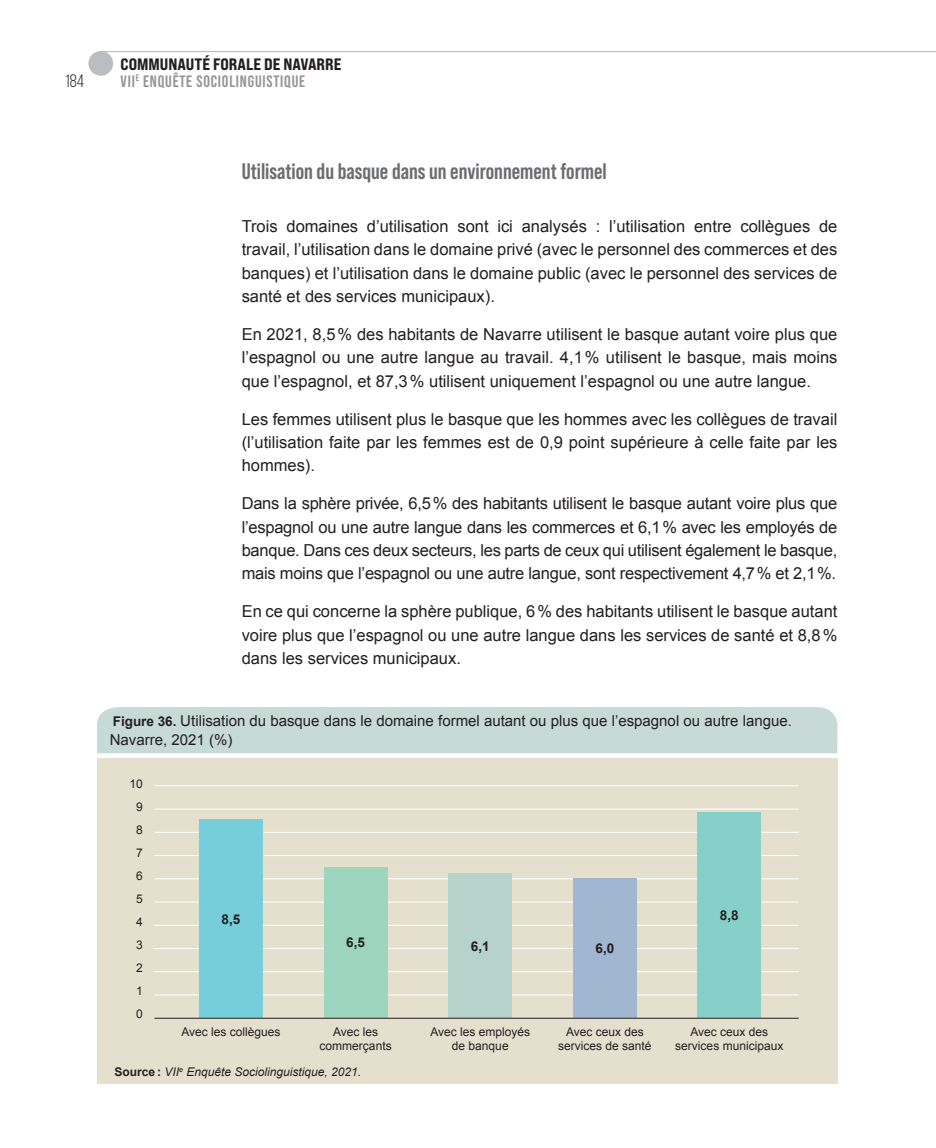
<style>
.page{position:relative;width:936px;height:1148px;background:#fff}
.page>*{position:absolute;margin:0;border:0;box-sizing:border-box;transform-origin:0 0}
.tit03{font:700 22.5px "Bebas Neue Pro";color:#6c6d70}
.t1{font:18px "Bebas Neue";color:#231f20}
.Normala{font:16.5px/23.2px "Arial";color:#231f20;text-align:justify}
.t2{font:700 16.5px "Bebas Neue Pro";letter-spacing:.05em;color:#939598}
.t3{font:16.5px "Bebas Neue Pro Exp Eb";color:#231f20}
.TablaTit{font:15px/19.5px "Arial";color:#231f20}
.t4{font:700 13.5px "Arial";color:#231f20}
.t5{font:12px/14.4px "Arial";color:#231f20;text-align:center}
.TablaIturria{font:italic 12px "Arial";color:#231f20}
.s1{font-weight:700;font-size:13.5px}
.s2{font-weight:700;font-style:normal}
</style>
<div class="page">
<hr style="left:101px;top:51px;width:834px;height:1px;background:#bcbdc0">
<div style="left:88px;top:51px;width:25px;height:25px;background:#bcbdc0;border-radius:50%"></div>
<div style="left:97px;top:707px;width:740px;height:46px;background:#c7dad6"></div>
<div style="left:97px;top:758px;width:740px;height:325px;background:#e5e0ce"></div>
<hr style="left:154px;top:785px;width:644px;height:1px;background:#fff">
<hr style="left:154px;top:924px;width:644px;height:1px;background:#fff">
<hr style="left:154px;top:948px;width:644px;height:1px;background:#fff">
<hr style="left:154px;top:971px;width:644px;height:1px;background:#fff">
<hr style="left:154px;top:994px;width:644px;height:1px;background:#fff">
<hr style="left:154px;top:901px;width:644px;height:1px;background:#fff">
<hr style="left:154px;top:878px;width:644px;height:1px;background:#fff">
<hr style="left:154px;top:855px;width:644px;height:1px;background:#fff">
<hr style="left:154px;top:832px;width:644px;height:1px;background:#fff">
<hr style="left:154px;top:808px;width:644px;height:1px;background:#fff">
<div style="left:199px;top:819px;width:64px;height:198px;background:#75ceda"></div>
<div style="left:324px;top:867px;width:63px;height:150px;background:#9ed5bf"></div>
<div style="left:448px;top:873px;width:64px;height:144px;background:#b7d1cb"></div>
<div style="left:573px;top:878px;width:63px;height:139px;background:#a1b7d1"></div>
<div style="left:697px;top:812px;width:63px;height:205px;background:#87d0ca"></div>
<hr style="left:154px;top:1017px;width:644px;height:1px;background:#231f20">
<p class="t1" style="left:65px;top:71px;width:21px">184</p>
<p class="t3" style="left:121px;top:54px;width:222px">COMMUNAUTÉ FORALE DE NAVARRE</p>
<p class="t2" style="left:121px;top:71px;width:186px">VII<sup>E</sup> ENQUÊTE SOCIOLINGUISTIQUE</p>
<p class="tit03" style="left:241px;top:158px;width:366px">Utilisation du basque dans un environnement formel</p>
<p class="Normala" style="left:241px;top:215px;width:597px">Trois domaines d’utilisation sont ici analysés : l’utilisation entre collègues de travail, l’utilisation dans le domaine privé (avec le personnel des commerces et des banques) et l’utilisation dans le domaine public (avec le personnel des services de santé et des services municipaux).</p>
<p class="Normala" style="left:241px;top:323px;width:597px">En 2021, 8,5% des habitants de Navarre utilisent le basque autant voire plus que l’espagnol ou une autre langue au travail. 4,1% utilisent le basque, mais moins que l’espagnol, et 87,3% utilisent uniquement l’espagnol ou une autre langue.</p>
<p class="Normala" style="left:241px;top:407px;width:597px">Les femmes utilisent plus le basque que les hommes avec les collègues de travail (l’utilisation faite par les femmes est de 0,9 point supérieure à celle faite par les hommes).</p>
<p class="Normala" style="left:241px;top:492px;width:597px">Dans la sphère privée, 6,5% des habitants utilisent le basque autant voire plus que l’espagnol ou une autre langue dans les commerces et 6,1% avec les employés de banque. Dans ces deux secteurs, les parts de ceux qui utilisent également le basque, mais moins que l’espagnol ou une autre langue, sont respectivement 4,7% et 2,1%.</p>
<p class="Normala" style="left:241px;top:600px;width:597px">En ce qui concerne la sphère publique, 6% des habitants utilisent le basque autant voire plus que l’espagnol ou une autre langue dans les services de santé et 8,8% dans les services municipaux.</p>
<p class="TablaTit" style="left:110px;top:711px;width:683px"><span class="s1">Figure 36.</span> Utilisation du basque dans le domaine formel autant ou plus que l’espagnol ou autre langue.<br>Navarre, 2021 (%)</p>
<p class="t5" style="left:129px;top:777px;width:15px">10</p>
<p class="t5" style="left:136px;top:800px;width:8px">9</p>
<p class="t5" style="left:136px;top:823px;width:8px">8</p>
<p class="t5" style="left:136px;top:846px;width:8px">7</p>
<p class="t5" style="left:136px;top:869px;width:8px">6</p>
<p class="t5" style="left:136px;top:892px;width:8px">5</p>
<p class="t5" style="left:136px;top:915px;width:8px">4</p>
<p class="t5" style="left:136px;top:938px;width:8px">3</p>
<p class="t5" style="left:136px;top:961px;width:8px">2</p>
<p class="t5" style="left:136px;top:984px;width:8px">1</p>
<p class="t5" style="left:136px;top:1007px;width:8px">0</p>
<p class="t5" style="left:181px;top:1024px;width:101px">Avec les collègues</p>
<p class="t4" style="left:719px;top:906px;width:20px">8,8</p>
<p class="t4" style="left:221px;top:909px;width:20px">8,5</p>
<p class="t4" style="left:346px;top:933px;width:20px">6,5</p>
<p class="t4" style="left:471px;top:937px;width:20px">6,1</p>
<p class="t4" style="left:595px;top:939px;width:20px">6,0</p>
<p class="t5" style="left:430px;top:1024px;width:101px">Avec les employés de banque</p>
<p class="t5" style="left:319px;top:1024px;width:74px">Avec les commerçants</p>
<p class="t5" style="left:558px;top:1024px;width:95px">Avec ceux des services de santé</p>
<p class="t5" style="left:675px;top:1024px;width:110px">Avec ceux des services municipaux</p>
<p class="TablaIturria" style="left:114px;top:1063px;width:248px"><span class="s2">Source :</span> VII<sup>e</sup> Enquête Sociolinguistique, 2021.</p>
</div>
